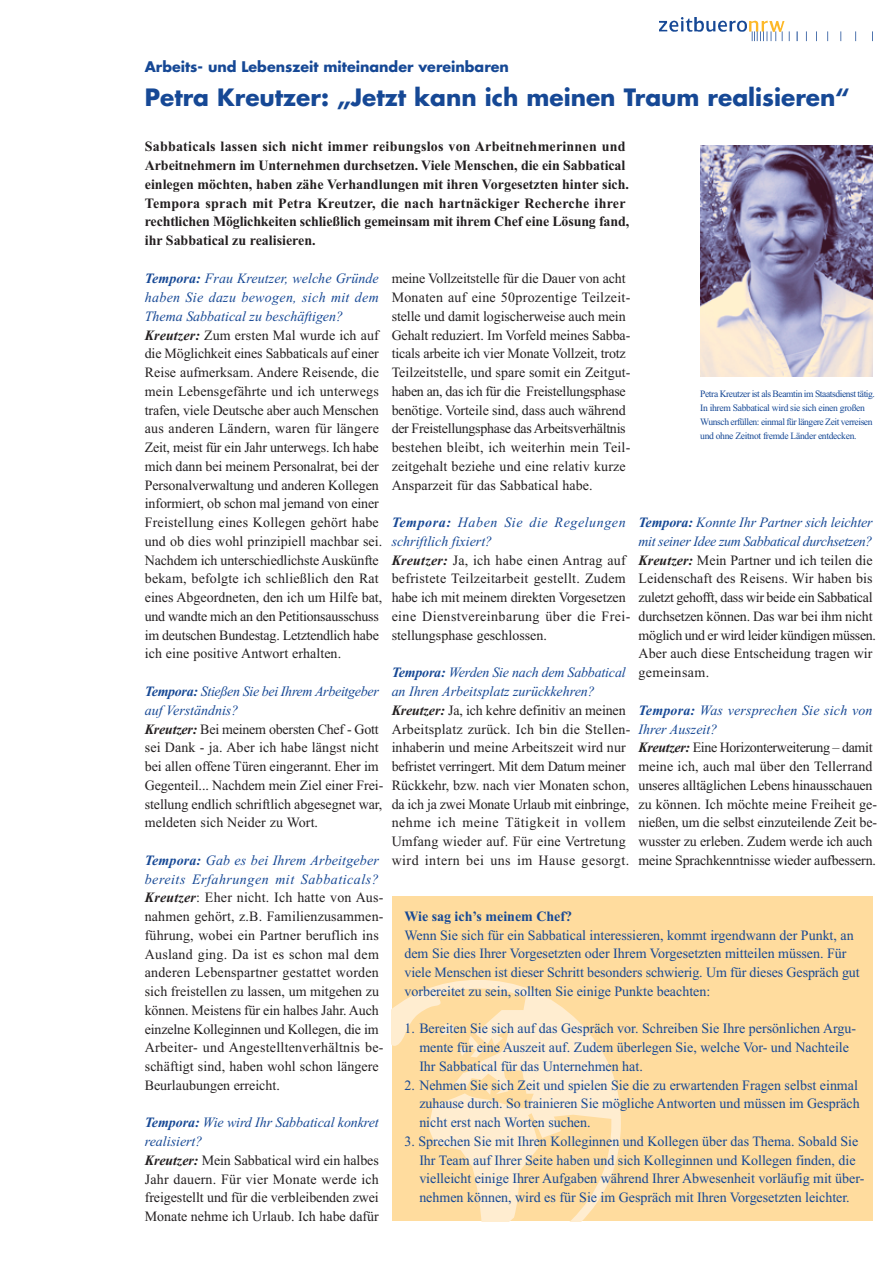
<style>
.page{position:relative;width:894px;height:1264px;background:#fff}
.page>*{position:absolute;margin:0;border:0;box-sizing:border-box;transform-origin:0 0}
.t1{font:700 23.25px "Futura";color:#164895}
.t2{font:14.25px/18.8px "Times New Roman";color:#231f20}
.t3{font:14.25px/18.8px "Times New Roman";color:#164895}
.t4{font:700 14.25px/18.8px "Times New Roman";color:#231f20}
.t5{font:700 14.25px "Futura";color:#164895}
.t6{font:700 14.25px "Times New Roman";color:#164895}
.t7{font:9.75px/14.2px "Times New Roman";letter-spacing:-.045em;color:#164895}
.s1{font-weight:700;font-style:italic;color:#164895}
.s2{font-style:italic;color:#164895}
.s3{font-weight:700;font-style:italic}
</style>
<div class="page">
<img style="left:659px;top:18px;width:198px;height:24px">
<div style="left:391px;top:896px;width:481px;height:325px;background:#ffdc9e"></div>
<img style="left:700px;top:145px;width:172px;height:231px">
<p class="t5" style="left:145px;top:60px;width:365px">Arbeits- und Lebenszeit miteinander vereinbaren</p>
<h1 class="t1" style="left:145px;top:87px;width:706px">Petra Kreutzer: „Jetzt kann ich meinen Traum realisieren“</h1>
<p class="t4" style="left:145px;top:139px;width:485px">Sabbaticals lassen sich nicht immer reibungslos von Arbeitnehmerinnen und Arbeitnehmern im Unternehmen durchsetzen. Viele Menschen, die ein Sabbatical einlegen möchten, haben zähe Verhandlungen mit ihren Vorgesetzten hinter sich.<br>Tempora sprach mit Petra Kreutzer, die nach hartnäckiger Recherche ihrer rechtlichen Möglichkeiten schließlich gemeinsam mit ihrem Chef eine Lösung fand, ihr Sabbatical zu realisieren.</p>
<p class="t2" style="left:145px;top:270px;width:239px"><span class="s1">Tempora:</span> <span class="s2">Frau Kreutzer, welche Gründe haben Sie dazu bewogen, sich mit dem Thema Sabbatical zu beschäftigen?<br></span><span class="s3">Kreutzer:</span> Zum ersten Mal wurde ich auf die Möglichkeit eines Sabbaticals auf einer Reise aufmerksam. Andere Reisende, die mein Lebensgefährte und ich unterwegs trafen, viele Deutsche aber auch Menschen aus anderen Ländern, waren für längere Zeit, meist für ein Jahr unterwegs. Ich habe mich dann bei meinem Personalrat, bei der Personalverwaltung und anderen Kollegen informiert, ob schon mal jemand von einer Freistellung eines Kollegen gehört habe und ob dies wohl prinzipiell machbar sei.<br>Nachdem ich unterschiedlichste Auskünfte bekam, befolgte ich schließlich den Rat eines Abgeordneten, den ich um Hilfe bat, und wandte mich an den Petitionsausschuss im deutschen Bundestag. Letztendlich habe ich eine positive Antwort erhalten.</p>
<p class="t2" style="left:145px;top:683px;width:240px"><span class="s1">Tempora:</span> <span class="s2">Stießen Sie bei Ihrem Arbeitgeber auf Verständnis?<br></span><span class="s3">Kreutzer:</span> Bei meinem obersten Chef - Gott sei Dank - ja. Aber ich habe längst nicht bei allen offene Türen eingerannt. Eher im Gegenteil... Nachdem mein Ziel einer Frei&shy;stellung endlich schriftlich abgesegnet war, meldeten sich Neider zu Wort.</p>
<p class="t2" style="left:145px;top:852px;width:240px"><span class="s1">Tempora:</span> <span class="s2">Gab es bei Ihrem Arbeitgeber bereits Erfahrungen mit Sabbaticals?<br></span><span class="s3">Kreutzer</span>: Eher nicht. Ich hatte von Aus&shy;nahmen gehört, z.B. Familienzusammen&shy;führung, wobei ein Partner beruflich ins Ausland ging. Da ist es schon mal dem anderen Lebenspartner gestattet worden sich freistellen zu lassen, um mitgehen zu können. Meistens für ein halbes Jahr. Auch einzelne Kolleginnen und Kollegen, die im Arbeiter- und Angestelltenverhältnis be&shy;schäftigt sind, haben wohl schon längere Beurlaubungen erreicht.</p>
<p class="t2" style="left:145px;top:1114px;width:235px"><span class="s1">Tempora:</span> <span class="s2">Wie wird Ihr Sabbatical konkret realisiert?<br></span><span class="s3">Kreutzer:</span> Mein Sabbatical wird ein halbes Jahr dauern. Für vier Monate werde ich freigestellt und für die verbleibenden zwei Monate nehme ich Urlaub. Ich habe dafür</p>
<p class="t2" style="left:391px;top:270px;width:240px">meine Vollzeitstelle für die Dauer von acht Monaten auf eine 50prozentige Teilzeit&shy;stelle und damit logischerweise auch mein Gehalt reduziert. Im Vorfeld meines Sabba&shy;ticals arbeite ich vier Monate Vollzeit, trotz Teilzeitstelle, und spare somit ein Zeitgut&shy;haben an, das ich für die Freistellungsphase benötige. Vorteile sind, dass auch während der Freistellungsphase das Arbeitsverhältnis bestehen bleibt, ich weiterhin mein Teil&shy;zeitgehalt beziehe und eine relativ kurze Ansparzeit für das Sabbatical habe.</p>
<p class="t2" style="left:391px;top:514px;width:240px"><span class="s1">Tempora:</span> <span class="s2">Haben Sie die Regelungen schriftlich fixiert?<br></span><span class="s3">Kreutzer:</span> Ja, ich habe einen Antrag auf befristete Teilzeitarbeit gestellt. Zudem habe ich mit meinem direkten Vorgesetzen eine Dienstvereinbarung über die Frei&shy;stellungsphase geschlossen.</p>
<p class="t2" style="left:391px;top:664px;width:240px"><span class="s1">Tempora:</span> <span class="s2">Werden Sie nach dem Sabbatical an Ihren Arbeitsplatz zurückkehren?<br></span><span class="s3">Kreutzer:</span> Ja, ich kehre definitiv an meinen Arbeitsplatz zurück. Ich bin die Stellen&shy;inhaberin und meine Arbeitszeit wird nur befristet verringert. Mit dem Datum meiner Rückkehr, bzw. nach vier Monaten schon, da ich ja zwei Monate Urlaub mit einbringe, nehme ich meine Tätigkeit in vollem Umfang wieder auf. Für eine Vertretung wird intern bei uns im Hause gesorgt.</p>
<p class="t7" style="left:700px;top:387px;width:176px">Petra Kreutzer ist als Beamtin im Staatsdienst tätig.<br>In ihrem Sabbatical wird sie sich einen großen Wunsch erfüllen: einmal für längere Zeit verreisen und ohne Zeitnot fremde Länder entdecken.</p>
<p class="t2" style="left:638px;top:514px;width:239px"><span class="s1">Tempora:</span> <span class="s2">Konnte Ihr Partner sich leichter mit seiner Idee zum Sabbatical durchsetzen?<br></span><span class="s3">Kreutzer:</span> Mein Partner und ich teilen die Leidenschaft des Reisens. Wir haben bis zuletzt gehofft, dass wir beide ein Sabbatical durchsetzen können. Das war bei ihm nicht möglich und er wird leider kündigen müssen.<br>Aber auch diese Entscheidung tragen wir gemeinsam.</p>
<p class="t2" style="left:638px;top:702px;width:240px"><span class="s1">Tempora:</span> <span class="s2">Was versprechen Sie sich von Ihrer Auszeit?<br></span><span class="s3">Kreutzer:</span> Eine Horizonterweiterung – damit meine ich, auch mal über den Tellerrand unseres alltäglichen Lebens hinausschauen zu können. Ich möchte meine Freiheit ge&shy;nießen, um die selbst einzuteilende Zeit be&shy;wusster zu erleben. Zudem werde ich auch meine Sprachkenntnisse wieder aufbessern.</p>
<p class="t6" style="left:404px;top:911px;width:169px">Wie sag ich’s meinem Chef?</p>
<p class="t3" style="left:404px;top:926px;width:456px">Wenn Sie sich für ein Sabbatical interessieren, kommt irgendwann der Punkt, an dem Sie dies Ihrer Vorgesetzten oder Ihrem Vorgesetzten mitteilen müssen. Für viele Menschen ist dieser Schritt besonders schwierig. Um für dieses Gespräch gut vorbereitet zu sein, sollten Sie einige Punkte beachten:</p>
<p class="t3" style="left:419px;top:1020px;width:438px;text-indent:-15px">1. Bereiten Sie sich auf das Gespräch vor. Schreiben Sie Ihre persönlichen Argu&shy;mente für eine Auszeit auf. Zudem überlegen Sie, welche Vor- und Nachteile<br>Ihr Sabbatical für das Unternehmen hat.</p>
<p class="t3" style="left:419px;top:1076px;width:442px;text-indent:-15px">2. Nehmen Sie sich Zeit und spielen Sie die zu erwartenden Fragen selbst einmal zuhause durch. So trainieren Sie mögliche Antworten und müssen im Gespräch nicht erst nach Worten suchen.</p>
<p class="t3" style="left:419px;top:1133px;width:446px;text-indent:-15px">3. Sprechen Sie mit Ihren Kolleginnen und Kollegen über das Thema. Sobald Sie Ihr Team auf Ihrer Seite haben und sich Kolleginnen und Kollegen finden, die vielleicht einige Ihrer Aufgaben während Ihrer Abwesenheit vorläufig mit über&shy;nehmen können, wird es für Sie im Gespräch mit Ihren Vorgesetzten leichter.</p>
</div>
